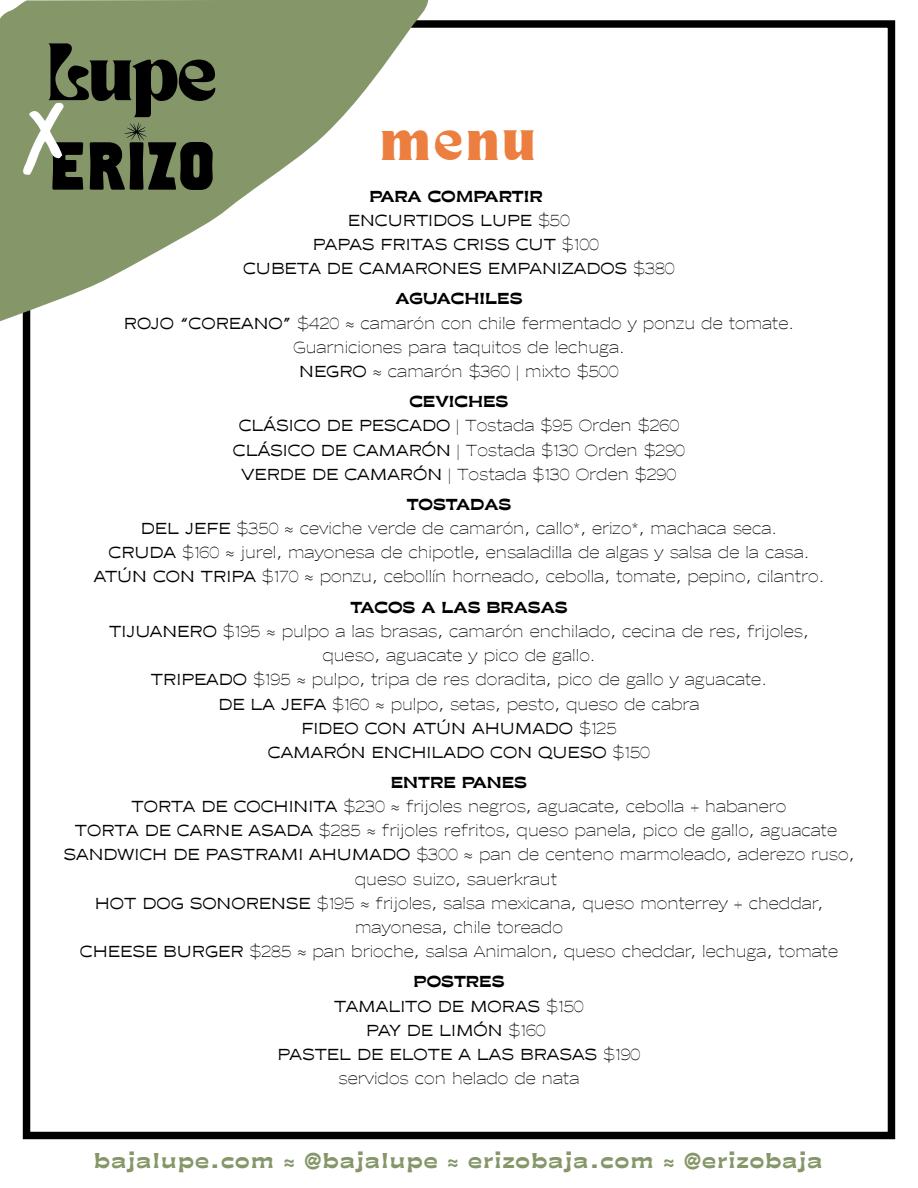
<style>
.page{position:relative;width:918px;height:1188px;background:#fff}
.page>*{position:absolute;margin:0;border:0;box-sizing:border-box;transform-origin:0 0}
.t1{font:103.5px "Verveine";color:#fff}
.t2{font:41.25px "TAN NIMBUS";color:#ec7e40}
.t3{font:700 21.45px "Moche";letter-spacing:.05em;color:#859669}
.t4{font:300 17.25px/24.2px "Moche";color:#000;text-align:center}
.t5{font:17.25px/24.2px "Moche";color:#000;text-align:center}
.s1{font-weight:700}
.s2{font-weight:300}
.s3{font-weight:400}
</style>
<div class="page">
<div style="left:23px;top:20px;width:872px;height:1119px;border:7px solid #000"></div>
<svg style="left:0;top:0;width:428px;height:322px;fill:#859669"></svg>
<svg style="left:49px;top:43px;width:166px;height:74px;background:#515c40"></svg>
<svg style="left:52px;top:142px;width:31px;height:48px"></svg>
<svg style="left:90px;top:123px;width:123px;height:67px;background:#404933"></svg>
<h1 class="t1" style="left:24px;top:66px;width:40px">X</h1>
<h2 class="t2" style="left:381px;top:109px;width:155px">MENU</h2>
<p class="t5" style="left:243px;top:184px;width:433px"><span class="s1">PARA COMPARTIR<br></span>ENCURTIDOS LUPE <span class="s2">$50<br></span>PAPAS FRITAS CRISS CUT <span class="s2">$100<br></span>CUBETA DE CAMARONES EMPANIZADOS <span class="s2">$380</span></p>
<p class="t4" style="left:124px;top:287px;width:672px"><span class="s1">AGUACHILES<br></span><span class="s3">ROJO “COREANO”</span> $420 ≈ camarón con chile fermentado y ponzu de tomate.<br>Guarniciones para taquitos de lechuga.<br><span class="s3">NEGRO</span> ≈ camarón $360 | mixto $500</p>
<p class="t4" style="left:233px;top:390px;width:454px"><span class="s1">CEVICHES<br></span><span class="s3">CLÁSICO DE PESCADO</span> | Tostada $95 Orden $260<br><span class="s3">CLÁSICO DE CAMARÓN</span> | Tostada $130 Orden $290<br><span class="s3">VERDE DE CAMARÓN</span> | Tostada $130 Orden $290</p>
<p class="t4" style="left:94px;top:492px;width:732px"><span class="s1">TOSTADAS<br></span><span class="s3">DEL JEFE</span> $350 ≈ ceviche verde de camarón, callo*, erizo*, machaca seca.<br><span class="s3">CRUDA</span> $160 ≈ jurel, mayonesa de chipotle, ensaladilla de algas y salsa de la casa.<br><span class="s3">ATÚN CON TRIPA</span> $170 ≈ ponzu, cebollín horneado, cebolla, tomate, pepino, cilantro.</p>
<p class="t4" style="left:109px;top:595px;width:701px"><span class="s1">TACOS A LAS BRASAS<br></span><span class="s3">TIJUANERO</span> $195 ≈ pulpo a las brasas, camarón enchilado, cecina de res, frijoles, queso, aguacate y pico de gallo.<br><span class="s3">TRIPEADO</span> $195 ≈ pulpo, tripa de res doradita, pico de gallo y aguacate.<br><span class="s3">DE LA JEFA</span> $160 ≈ pulpo, setas, pesto, queso de cabra<br><span class="s3">FIDEO CON ATÚN AHUMADO</span> $125<br><span class="s3">CAMARÓN ENCHILADO CON QUESO</span> $150</p>
<p class="t4" style="left:64px;top:770px;width:792px"><span class="s1">ENTRE PANES<br></span><span class="s3">TORTA DE COCHINITA</span> $230 ≈ frijoles negros, aguacate, cebolla + habanero<br><span class="s3">TORTA DE CARNE ASADA</span> $285 ≈ frijoles refritos, queso panela, pico de gallo, aguacate <span class="s3">SANDWICH DE PASTRAMI AHUMADO</span> $300 ≈ pan de centeno marmoleado, aderezo ruso, queso suizo, sauerkraut<br><span class="s3">HOT DOG SONORENSE</span> $195 ≈ frijoles, salsa mexicana, queso monterrey + cheddar, mayonesa, chile toreado<br><span class="s3">CHEESE BURGER</span> $285 ≈ pan brioche, salsa Animalon, queso cheddar, lechuga, tomate</p>
<p class="t5" style="left:277px;top:970px;width:365px"><span class="s1">POSTRES<br></span>TAMALITO DE MORAS <span class="s2">$150<br></span>PAY DE LIMÓN <span class="s2">$160<br></span>PASTEL DE ELOTE A LAS BRASAS <span class="s2">$190 servidos con helado de nata</span></p>
<p class="t3" style="left:94px;top:1146px;width:730px">bajalupe.com ≈ @bajalupe ≈ erizobaja.com ≈ @erizobaja</p>
</div>
